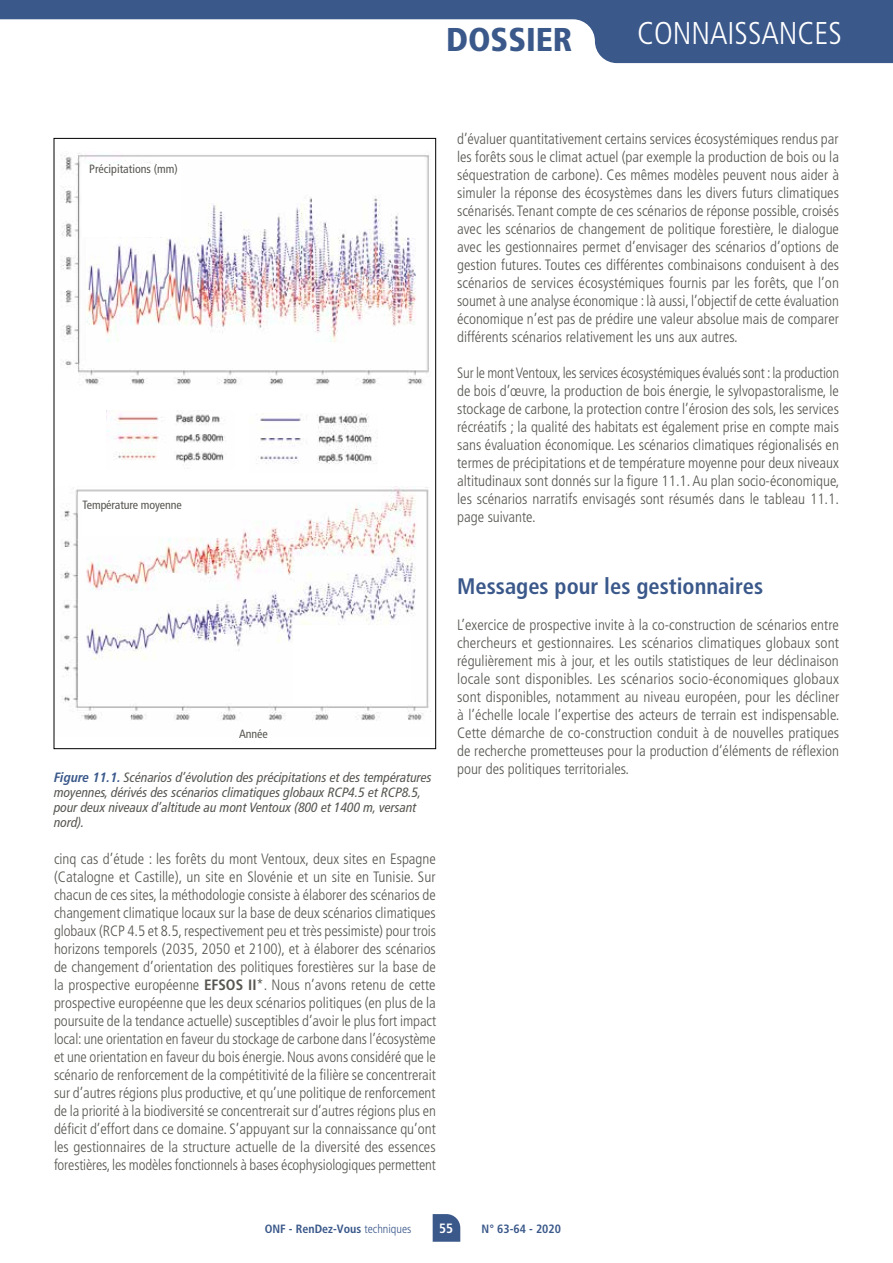
<style>
.page{position:relative;width:893px;height:1263px;background:#fff}
.page>*{position:absolute;margin:0;border:0;box-sizing:border-box;transform-origin:0 0}
.t1{font:900 condensed 33px "Frutiger";color:#3a588a}
.t2{font:300 condensed 31.5px "Frutiger LT Std";color:#fff}
.t3{font:700 condensed 22.5px "Frutiger LT Std";color:#3a588a}
.t4{font:300 condensed 15px/18px "Frutiger LT Std";color:#575651;text-align:justify}
.t5{font:italic condensed 13.5px/15px "Frutiger LT Pro";color:#575651}
.t6{font:700 condensed 13.5px "Frutiger LT Std";color:#fff}
.t7{font:condensed 12px "Frutiger LT Std";letter-spacing:-.01em;color:#575651}
.t8{font:700 condensed 12px "Frutiger LT Std";color:#3a588a}
.s1{font-weight:700;color:#3a588a}
.s2{font-weight:700}
.s3{font-weight:300}
</style>
<div class="page">
<svg style="left:433px;top:1214px;width:27px;height:28px"></svg>
<svg style="left:0;top:0;width:893px;height:63px;fill:#3a588a"></svg>
<img style="left:107px;top:412px;width:119px;height:57px">
<img style="left:256px;top:414px;width:122px;height:50px">
<img style="left:61px;top:153px;width:368px;height:232px">
<div style="left:82px;top:164px;width:99px;height:73px;background:#fff"></div>
<img style="left:60px;top:487px;width:369px;height:234px">
<div style="left:82px;top:495px;width:118px;height:40px;background:#fff"></div>
<div style="left:293px;top:625px;width:118px;height:78px;background:#fff"></div>
<h1 class="t1" style="left:446px;top:19px;width:128px">DOSSIER</h1>
<h2 class="t2" style="left:637px;top:15px;width:206px">CONNAISSANCES</h2>
<p class="t7" style="left:89px;top:162px;width:90px">Précipitations (mm)</p>
<p class="t7" style="left:83px;top:498px;width:101px">Température moyenne</p>
<p class="t7" style="left:239px;top:727px;width:30px">Année</p>
<p class="t5" style="left:54px;top:770px;width:379px"><span class="s1">Figure 11.1.</span> Scénarios d’évolution des précipitations et des températures moyennes, dérivés des scénarios climatiques globaux RCP4.5 et RCP8.5, pour deux niveaux d’altitude au mont Ventoux (800 et 1400 m, versant nord).</p>
<p class="t4" style="left:54px;top:850px;width:384px">cinq cas d’étude : les forêts du mont Ventoux, deux sites en Espagne (Catalogne et Castille), un site en Slovénie et un site en Tunisie. Sur chacun de ces sites, la méthodologie consiste à élaborer des scénarios de changement climatique locaux sur la base de deux scénarios climatiques globaux (RCP 4.5 et 8.5, respectivement peu et très pessimiste) pour trois horizons temporels (2035, 2050 et 2100), et à élaborer des scénarios de changement d’orientation des politiques forestières sur la base de la prospective européenne <span class="s2">EFSOS II</span>*. Nous n’avons retenu de cette prospective européenne que les deux scénarios politiques (en plus de la poursuite de la tendance actuelle) susceptibles d’avoir le plus fort impact local: une orientation en faveur du stockage de carbone dans l’écosystème et une orientation en faveur du bois énergie. Nous avons considéré que le scénario de renforcement de la compétitivité de la filière se concentrerait sur d’autres régions plus productive, et qu’une politique de renforcement de la priorité à la biodiversité se concentrerait sur d’autres régions plus en déficit d’effort dans ce domaine. S’appuyant sur la connaissance qu’ont les gestionnaires de la structure actuelle de la diversité des essences forestières, les modèles fonctionnels à bases écophysiologiques permettent</p>
<p class="t4" style="left:457px;top:130px;width:383px">d’évaluer quantitativement certains services écosystémiques rendus par les forêts sous le climat actuel (par exemple la production de bois ou la séquestration de carbone). Ces mêmes modèles peuvent nous aider à simuler la réponse des écosystèmes dans les divers futurs climatiques scénarisés. Tenant compte de ces scénarios de réponse possible, croisés avec les scénarios de changement de politique forestière, le dialogue avec les gestionnaires permet d’envisager des scénarios d’options de gestion futures. Toutes ces différentes combinaisons conduisent à des scénarios de services écosystémiques fournis par les forêts, que l’on soumet à une analyse économique : là aussi, l’objectif de cette évaluation économique n’est pas de prédire une valeur absolue mais de comparer différents scénarios relativement les uns aux autres.</p>
<p class="t4" style="left:457px;top:364px;width:384px">Sur le mont Ventoux, les services écosystémiques évalués sont : la production de bois d’œuvre, la production de bois énergie, le sylvopastoralisme, le stockage de carbone, la protection contre l’érosion des sols, les services récréatifs ; la qualité des habitats est également prise en compte mais sans évaluation économique. Les scénarios climatiques régionalisés en termes de précipitations et de température moyenne pour deux niveaux altitudinaux sont donnés sur la figure 11.1. Au plan socio-économique, les scénarios narratifs envisagés sont résumés dans le tableau 11.1. page suivante.</p>
<h3 class="t3" style="left:457px;top:573px;width:308px">Messages pour les gestionnaires</h3>
<p class="t4" style="left:457px;top:616px;width:384px">L’exercice de prospective invite à la co-construction de scénarios entre chercheurs et gestionnaires. Les scénarios climatiques globaux sont régulièrement mis à jour, et les outils statistiques de leur déclinaison locale sont disponibles. Les scénarios socio-économiques globaux sont disponibles, notamment au niveau européen, pour les décliner à l’échelle locale l’expertise des acteurs de terrain est indispensable.<br>Cette démarche de co-construction conduit à de nouvelles pratiques de recherche prometteuses pour la production d’éléments de réflexion pour des politiques territoriales.</p>
<p class="t8" style="left:265px;top:1222px;width:148px">ONF - RenDez-Vous <span class="s3">techniques</span></p>
<p class="t6" style="left:439px;top:1220px;width:16px">55</p>
<p class="t8" style="left:482px;top:1222px;width:81px">N° 63-64 - 2020</p>
</div>
